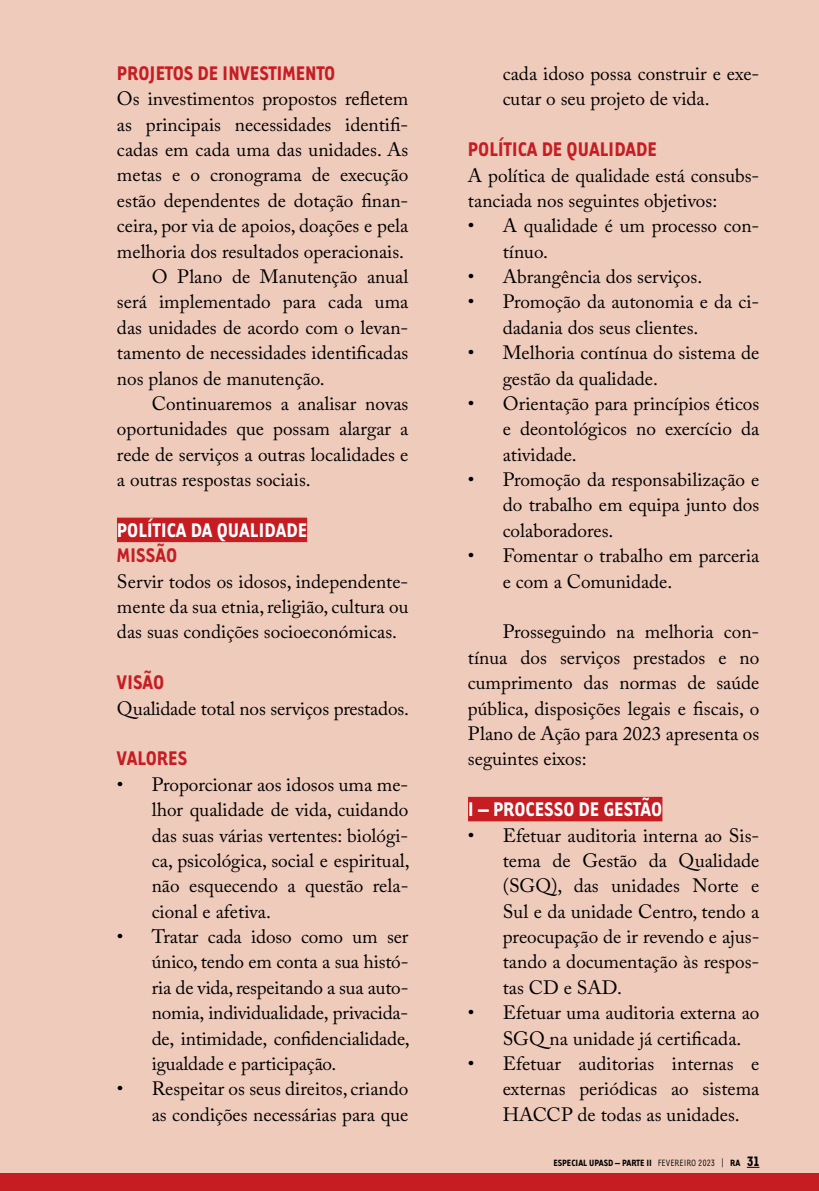
<style>
.page{position:relative;width:819px;height:1191px;background:#fff}
.page>*{position:absolute;margin:0;border:0;box-sizing:border-box;transform-origin:0 0}
.t1{font:700 22.75px "Tarzana Nar OT";color:#c61d23}
.t2{font:700 22.75px "Tarzana Nar OT";color:#fff}
.t3{font:19.25px/25.4px "Adobe Caslon Pro";color:#000;text-align:justify}
.t4{font:700 10.5px "Tarzana Nar OT";color:#000}
.s1{font-weight:400}
.s2{font-size:15.75px}
</style>
<div class="page">
<div style="left:1px;top:0;width:818px;height:1191px;background:#efcbbc"></div>
<div style="left:0;top:1173px;width:819px;height:18px;background:#c61d23"></div>
<div style="left:468px;top:797px;width:194px;height:24px;background:#c61d23"></div>
<div style="left:117px;top:517px;width:190px;height:25px;background:#c61d23"></div>
<svg style="left:746px;top:1167px;width:13px;height:1px"></svg>
<p class="t1" style="left:117px;top:59px;width:220px">PROJETOS DE INVESTIMENTO</p>
<p class="t3" style="left:117px;top:86px;width:293px">Os investimentos propostos refletem</p>
<p class="t3" style="left:117px;top:111px;width:293px">as principais necessidades identifi-</p>
<p class="t3" style="left:117px;top:137px;width:293px">cadas em cada uma das unidades. As</p>
<p class="t3" style="left:117px;top:162px;width:293px">metas e o cronograma de execução</p>
<p class="t3" style="left:117px;top:187px;width:293px">estão dependentes de dotação finan-</p>
<p class="t3" style="left:117px;top:213px;width:293px">ceira, por via de apoios, doações e pela</p>
<p class="t3" style="left:117px;top:238px;width:289px">melhoria dos resultados operacionais.</p>
<p class="t3" style="left:152px;top:264px;width:258px">O Plano de Manutenção anual</p>
<p class="t3" style="left:117px;top:289px;width:293px">será implementado para cada uma</p>
<p class="t3" style="left:117px;top:314px;width:293px">das unidades de acordo com o levan-</p>
<p class="t3" style="left:117px;top:340px;width:293px">tamento de necessidades identificadas</p>
<p class="t3" style="left:117px;top:365px;width:209px">nos planos de manutenção.</p>
<p class="t3" style="left:152px;top:390px;width:258px">Continuaremos a analisar novas</p>
<p class="t3" style="left:117px;top:416px;width:293px">oportunidades que possam alargar a</p>
<p class="t3" style="left:117px;top:441px;width:293px">rede de serviços a outras localidades e</p>
<p class="t3" style="left:117px;top:467px;width:195px">a outras respostas sociais.</p>
<p class="t2" style="left:117px;top:516px;width:192px">POLÍTICA DA QUALIDADE</p>
<p class="t1" style="left:117px;top:541px;width:62px">MISSÃO</p>
<p class="t3" style="left:117px;top:568px;width:293px">Servir todos os idosos, independente&shy;mente da sua etnia, religião, cultura ou das suas condições socioeconómicas.</p>
<p class="t1" style="left:117px;top:668px;width:49px">VISÃO</p>
<p class="t3" style="left:117px;top:695px;width:293px">Qualidade total nos serviços prestados.</p>
<p class="t1" style="left:117px;top:744px;width:72px">VALORES</p>
<p class="t3" style="left:152px;top:771px;width:259px;text-indent:-35px">• Proporcionar aos idosos uma me&shy;lhor qualidade de vida, cuidando das suas várias vertentes: biológi&shy;ca, psicológica, social e espiritual, não esquecendo a questão rela&shy;cional e afetiva.</p>
<p class="t3" style="left:152px;top:923px;width:259px;text-indent:-35px">• Tratar cada idoso como um ser único, tendo em conta a sua histó&shy;ria de vida, respeitando a sua auto&shy;nomia, individualidade, privacida&shy;de, intimidade, confidencialidade, igualdade e participação.</p>
<p class="t3" style="left:117px;top:1076px;width:293px;text-align:right">• Respeitar os seus direitos, criando as condições necessárias para que</p>
<p class="t3" style="left:502px;top:61px;width:258px">cada idoso possa construir e exe&shy;cutar o seu projeto de vida.</p>
<p class="t1" style="left:468px;top:135px;width:190px">POLÍTICA DE QUALIDADE</p>
<p class="t3" style="left:468px;top:162px;width:293px">A política de qualidade está consubs&shy;tanciada nos seguintes objetivos:</p>
<p class="t3" style="left:502px;top:213px;width:258px;text-indent:-35px">• A qualidade é um processo con&shy;tínuo.</p>
<p class="t3" style="left:468px;top:264px;width:236px">• Abrangência dos serviços.</p>
<p class="t3" style="left:502px;top:289px;width:258px;text-indent:-35px">• Promoção da autonomia e da ci&shy;dadania dos seus clientes.</p>
<p class="t3" style="left:502px;top:340px;width:258px;text-indent:-35px">• Melhoria contínua do sistema de gestão da qualidade.</p>
<p class="t3" style="left:502px;top:390px;width:258px;text-indent:-35px">• Orientação para princípios éticos e deontológicos no exercício da atividade.</p>
<p class="t3" style="left:502px;top:467px;width:258px;text-indent:-35px">• Promoção da responsabilização e do trabalho em equipa junto dos colaboradores.</p>
<p class="t3" style="left:502px;top:543px;width:258px;text-indent:-35px">• Fomentar o trabalho em parceria e com a Comunidade.</p>
<p class="t3" style="left:468px;top:619px;width:293px;text-indent:35px">Prosseguindo na melhoria con&shy;tínua dos serviços prestados e no cumprimento das normas de saúde pública, disposições legais e fiscais, o Plano de Ação para 2023 apresenta os seguintes eixos:</p>
<p class="t2" style="left:468px;top:795px;width:196px">I – PROCESSO DE GESTÃO</p>
<p class="t3" style="left:502px;top:822px;width:258px;text-indent:-35px">• Efetuar auditoria interna ao Sis&shy;tema de Gestão da Qualidade (SGQ), das unidades Norte e Sul e da unidade Centro, tendo a preocupação de ir revendo e ajus&shy;tando a documentação às respos&shy;tas CD e SAD.</p>
<p class="t3" style="left:502px;top:999px;width:258px;text-indent:-35px">• Efetuar uma auditoria externa ao<br>SGQ na unidade já certificada.</p>
<p class="t3" style="left:502px;top:1050px;width:258px;text-indent:-35px">• Efetuar auditorias internas e externas periódicas ao sistema HACCP de todas as unidades.</p>
<p class="t4" style="left:553px;top:1156px;width:207px">ESPECIAL UPASD – PARTE II <span class="s1">FEVEREIRO 2023 |</span> RA <span class="s2">31</span></p>
</div>
